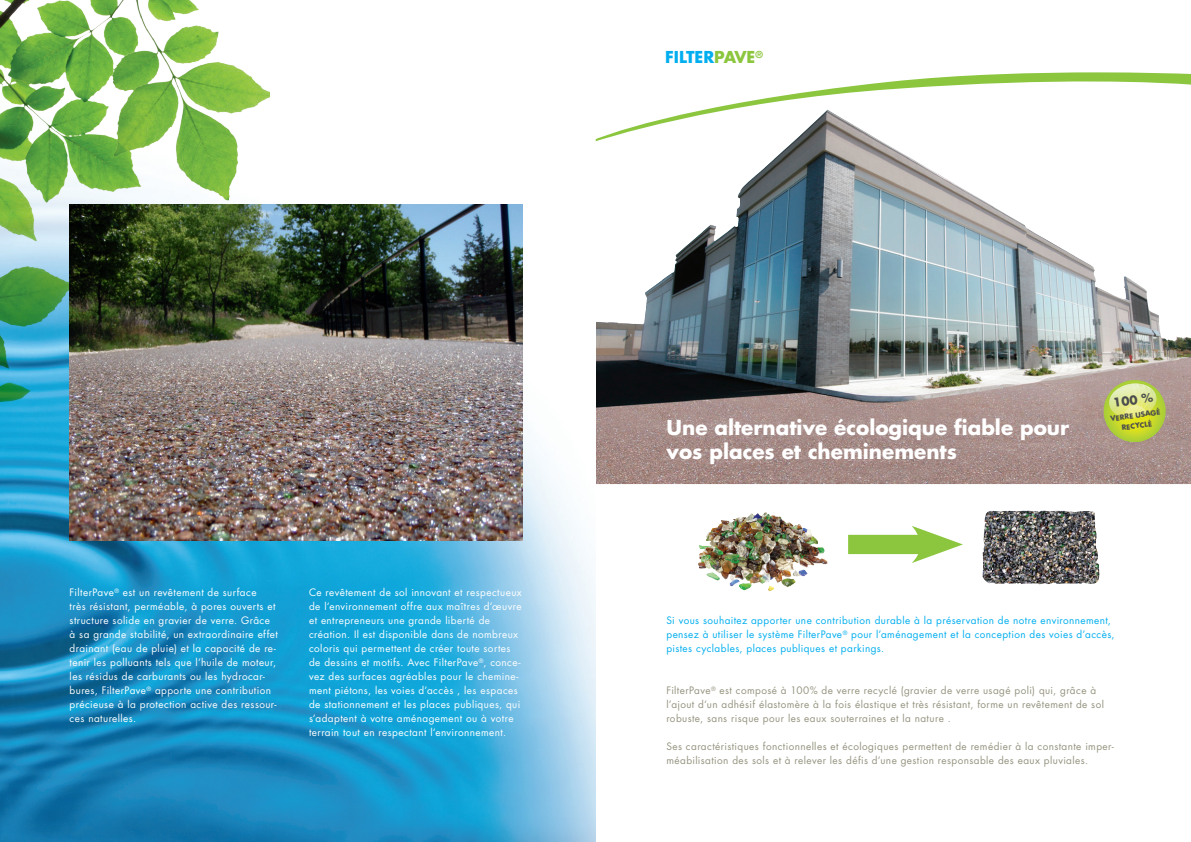
<style>
.page{position:relative;width:1191px;height:842px;background:#fff}
.page>*{position:absolute;margin:0;border:0;box-sizing:border-box;transform-origin:0 0}
.t1{font:700 20px/24px "Futura Std";color:#fff}
.t2{font:700 16px "Futura Std";color:#00aeef}
.t3{font:700 11.8px "Futura Std";color:#4b4c4d}
.t4{font:10px/14px "Futura Std";letter-spacing:.04em;color:#fff}
.t5{font:10px/14px "Futura Std";letter-spacing:.04em;color:#95937f}
.t6{font:10px/14px "Futura Std";letter-spacing:.04em;color:#00aeef}
.t7{font:700 7px/10.4px "Futura Std";color:#4b4c4d;text-align:center}
.s1{color:#8bc63e}
</style>
<div class="page">
<img style="left:596px;top:141px;width:595px;height:343px">
<img style="left:0;top:204px;width:595px;height:638px">
<img style="left:0;top:0;width:270px;height:442px">
<svg style="left:596px;top:72px;width:595px;height:69px"></svg>
<img style="left:982px;top:510px;width:58px;height:74px">
<img style="left:698px;top:512px;width:67px;height:69px">
<div style="left:848px;top:535px;width:82px;height:19px;background:#8bc63e"></div>
<svg style="left:911px;top:526px;width:52px;height:37px"></svg>
<img style="left:70px;top:204px;width:452px;height:336px">
<svg style="left:1101px;top:378px;width:67px;height:66px;background:#c4c76b"></svg>
<p class="t4" style="left:70px;top:585px;width:210px">FilterPave<sup>®</sup> est un revêtement de surface<br>très résistant, perméable, à pores ouverts et structure solide en gravier de verre. Grâce à sa grande stabilité, un extraordinaire effet drainant (eau de pluie) et la capacité de re&shy;tenir les polluants tels que l’huile de moteur, les résidus de carburants ou les hydrocar&shy;bures, FilterPave<sup>®</sup> apporte une contribution précieuse à la protection active des ressour&shy;ces naturelles.</p>
<p class="t4" style="left:309px;top:585px;width:214px">Ce revêtement de sol innovant et respectueux de l‘environnement offre aux maîtres d’œuvre et entrepreneurs une grande liberté de création. Il est disponible dans de nombreux coloris qui permettent de créer toute sortes de dessins et motifs. Avec FilterPave<sup>®</sup>, conce&shy;vez des surfaces agréables pour le chemine&shy;ment piétons, les voies d’accès , les espaces de stationnement et les places publiques, qui s‘adaptent à votre aménagement ou à votre terrain tout en respectant l‘environnement.</p>
<h2 class="t2" style="left:665px;top:46px;width:99px">FILTER<span class="s1">PAVE</span><sup>®</sup></h2>
<h1 class="t1" style="left:666px;top:415px;width:404px">Une alternative écologique fiable pour vos places et cheminements</h1>
<p class="t3" style="left:1112px;top:395px;width:41px;rotate:-8deg">100 %</p>
<p class="t7" style="left:1109px;top:413px;width:52px;rotate:-8deg">VERRE USAGÉ<br>RECYCLÉ</p>
<p class="t6" style="left:666px;top:613px;width:450px">Si vous souhaitez apporter une contribution durable à la préservation de notre environnement, pensez à utiliser le système FilterPave<sup>®</sup> pour l’aménagement et la conception des voies d’accès, pistes cyclables, places publiques et parkings.</p>
<p class="t5" style="left:666px;top:683px;width:439px">FilterPave<sup>®</sup> est composé à 100% de verre recyclé (gravier de verre usagé poli) qui, grâce à l’ajout d‘un adhésif élastomère à la fois élastique et très résistant, forme un revêtement de sol robuste, sans risque pour les eaux souterraines et la nature .</p>
<p class="t5" style="left:666px;top:739px;width:449px">Ses caractéristiques fonctionnelles et écologiques permettent de remédier à la constante imper&shy;méabilisation des sols et à relever les défis d’une gestion responsable des eaux pluviales.</p>
</div>
